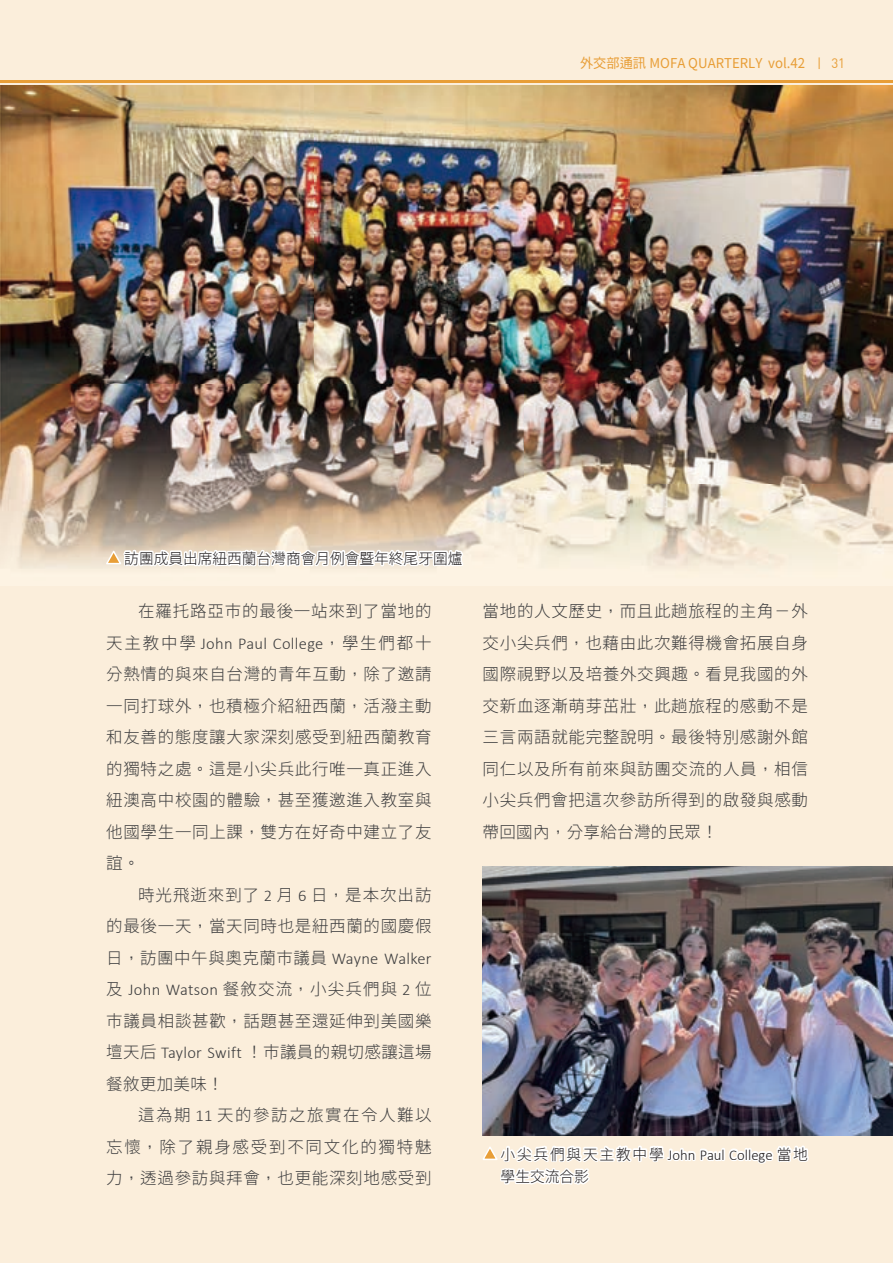
<style>
.page{position:relative;width:893px;height:1263px;background:#fbeedb}
.page>*{position:absolute;margin:0;border:0;box-sizing:border-box;transform-origin:0 0}
.t1{font:300 16.5px/31.5px "Taipei Sans TC Beta";letter-spacing:.04em;color:#3e3e3f;text-align:justify}
.t2{font:300 16.5px "Calibri";letter-spacing:.02em;color:#3e3e3f}
.t3{font:300 15px "Taipei Sans TC Beta";color:#231f20}
.t4{font:300 15px "Calibri";color:#231f20}
.t5{font:13.5px "Taipei Sans TC Beta";color:#e89e37}
.s1{font-family:"DIN Pro"}
.s2{font-family:"Taipei Sans TC Beta"}
.s3{font-family:"Calibri"}
.s4{font-family:"DF Hei Std W3";font-weight:400}
</style>
<div class="page">
<img style="left:0;top:85px;width:893px;height:482px">
<img style="left:483px;top:866px;width:410px;height:270px">
<hr style="left:0;top:81px;width:893px;height:2px;background:#e89e37">
<svg style="left:482px;top:1145px;width:327px;height:40px"></svg>
<svg style="left:105px;top:542px;width:360px;height:26px"></svg>
<p class="t5" style="left:580px;top:56px;width:267px">外交部通訊 MOFA QUARTERLY vol.42 <span class="s1">| 31</span></p>
<p class="t3" style="left:124px;top:550px;width:340px">訪團成員出席紐西蘭台灣商會月例會暨年終尾牙圍爐</p>
<p class="t1" style="left:138px;top:596px;width:295px">在羅托路亞市的最後一站來到了當地的</p>
<p class="t2" style="left:106px;top:633px;width:327px"><span class="s2">天主教中學</span> John Paul College<span class="s2">，學生們都十</span></p>
<p class="t1" style="left:106px;top:659px;width:327px">分熱情的與來自台灣的青年互動，除了邀請一同打球外，也積極介紹紐西蘭，活潑主動和友善的態度讓大家深刻感受到紐西蘭教育的獨特之處。這是小尖兵此行唯一真正進入紐澳高中校園的體驗，甚至獲邀進入教室與他國學生一同上課，雙方在好奇中建立了友誼。</p>
<p class="t1" style="left:106px;top:879px;width:327px;text-indent:32px">時光飛逝來到了 <span class="s3">2</span> 月 <span class="s3">6</span> 日，是本次出訪的最後一天，當天同時也是紐西蘭的國慶假日，訪團中午與奧克蘭市議員 <span class="s3">Wayne Walker</span>及 <span class="s3">John Watson</span> 餐敘交流，小尖兵們與 <span class="s3">2</span> 位市議員相談甚歡，話題甚至還延伸到美國樂壇天后 <span class="s3">Taylor Swift</span> ！市議員的親切感讓這場餐敘更加美味！</p>
<p class="t1" style="left:106px;top:1100px;width:327px;text-indent:32px">這為期 <span class="s3">11</span> 天的參訪之旅實在令人難以忘懷，除了親身感受到不同文化的獨特魅力，透過參訪與拜會，也更能深刻地感受到</p>
<p class="t1" style="left:483px;top:596px;width:327px">當地的人文歷史，而且此趟旅程的主角<span class="s4">－</span>外交小尖兵們，也藉由此次難得機會拓展自身國際視野以及培養外交興趣。看見我國的外交新血逐漸萌芽茁壯，此趟旅程的感動不是三言兩語就能完整說明。最後特別感謝外館同仁以及所有前來與訪團交流的人員，相信小尖兵們會把這次參訪所得到的啟發與感動帶回國內，分享給台灣的民眾！</p>
<p class="t4" style="left:501px;top:1145px;width:309px"><span class="s2">小尖兵們與天主教中學</span> John Paul College <span class="s2">當地</span></p>
<p class="t3" style="left:501px;top:1168px;width:90px">學生交流合影</p>
</div>
